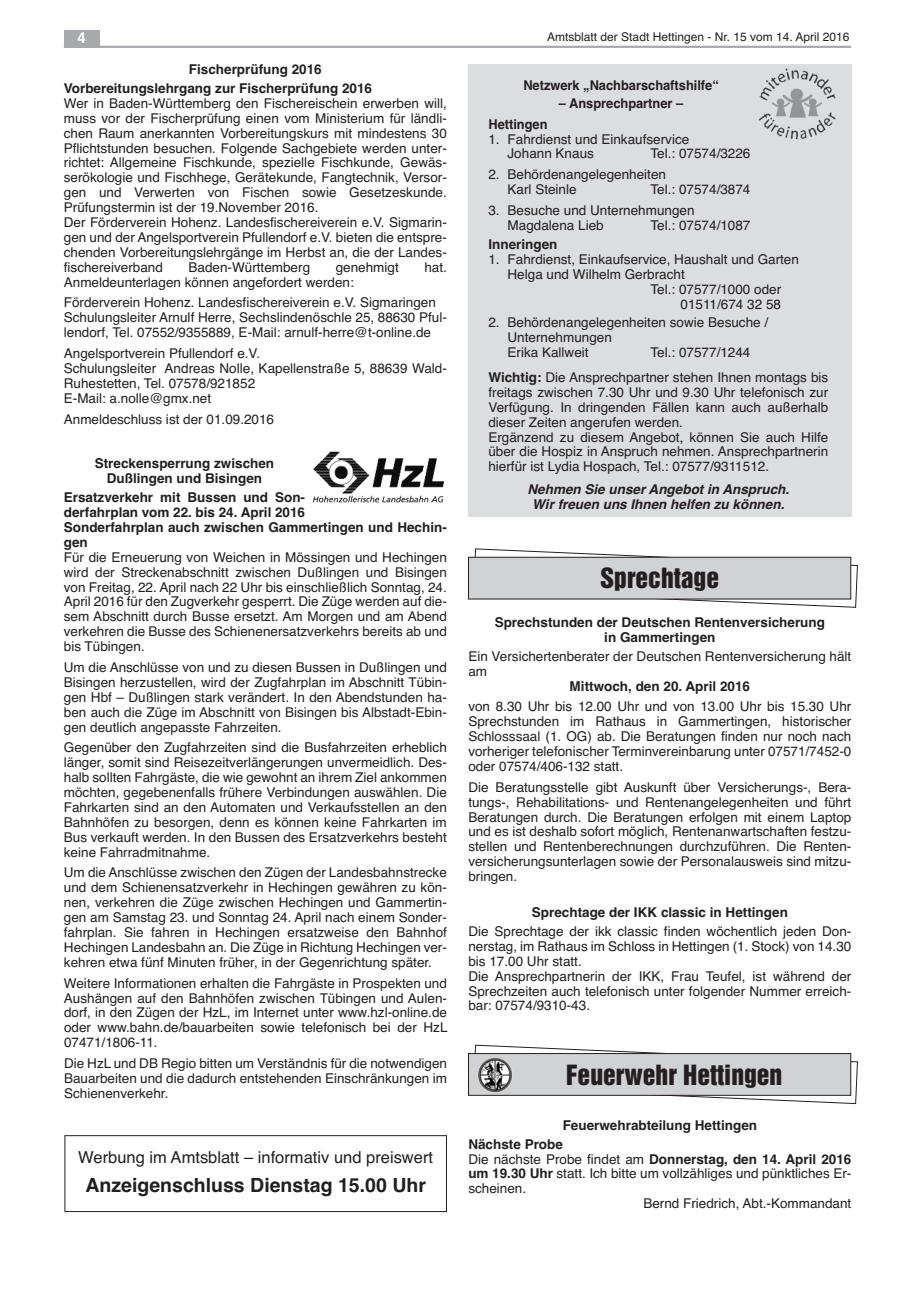
<style>
.page{position:relative;width:915px;height:1297px;background:#fff}
.page>*{position:absolute;margin:0;border:0;box-sizing:border-box;transform-origin:0 0}
.t1{font:25.5px "Helvetica Inserat";color:#231f20}
.t2{font:700 19.5px "Helvetica";color:#231f20}
.t3{font:16.5px "Helvetica";color:#231f20}
.t4{font:700 15px "Helvetica";color:#fff}
.t5{font:13.5px/14.9px "Helvetica";color:#231f20}
.t6{font:700 13.5px/14.9px "Helvetica";color:#231f20}
.t7{font:italic 700 13.5px/14.9px "Helvetica";color:#231f20;text-align:center}
.t8{font:700 13.5px "Helvetica";color:#231f20;scale:.95 1}
.t9{font:12px "Helvetica";color:#231f20}
.s1{font-weight:700}
.s2{font-weight:400}
</style>
<div class="page">
<img style="left:312px;top:452px;width:131px;height:51px">
<svg style="left:474px;top:1044px;width:383px;height:60px"></svg>
<div style="left:468px;top:1053px;width:382px;height:42px;background:#d1d2d4"></div>
<div style="left:468px;top:1053px;width:382px;height:43px;border:1px solid #231f20"></div>
<img style="left:477px;top:1057px;width:35px;height:36px;border-radius:50%">
<div style="left:468px;top:65px;width:382px;height:452px;background:#dcdddf"></div>
<img style="left:753px;top:64px;width:92px;height:76px">
<div style="left:64px;top:1135px;width:382px;height:77px;border:1px solid #231f20"></div>
<svg style="left:473px;top:548px;width:384px;height:60px"></svg>
<div style="left:468px;top:557px;width:382px;height:42px;background:#d1d2d4"></div>
<div style="left:468px;top:557px;width:382px;height:42px;border:1px solid #231f20"></div>
<hr style="left:64px;top:46px;width:786px;height:2px;background:#a8a9ad">
<div style="left:64px;top:30px;width:35px;height:17px;background:#a8a9ad"></div>
<p class="t4" style="left:77px;top:29px;width:10px">4</p>
<p class="t9" style="left:547px;top:30px;width:304px">Amtsblatt der Stadt Hettingen - Nr. 15 vom 14. April 2016</p>
<p class="t6" style="left:64px;top:60px;width:310px;line-height:19.2px;text-indent:125px">Fischerprüfung 2016<br>Vorbereitungslehrgang zur Fischerprüfung 2016</p>
<p class="t5" style="left:64px;top:96px;width:384px">Wer in Baden-Württemberg den Fischereischein erwerben will, muss vor der Fischerprüfung einen vom Ministerium für ländli&shy;chen Raum anerkannten Vorbereitungskurs mit mindestens 30<br>Pflichtstunden besuchen. Folgende Sachgebiete werden unter&shy;richtet: Allgemeine Fischkunde, spezielle Fischkunde, Gewäs&shy;serökologie und Fischhege, Gerätekunde, Fangtechnik, Versor&shy;gen und Verwerten von Fischen sowie Gesetzeskunde.<br>Prüfungstermin ist der 19.November 2016.<br>Der Förderverein Hohenz. Landesfischereiverein e.V. Sigmarin&shy;gen und der Angelsportverein Pfullendorf e.V. bieten die entspre&shy;chenden Vorbereitungslehrgänge im Herbst an, die der Landes&shy;fischereiverband</p>
<p class="t5" style="left:188px;top:260px;width:123px">Baden-Württemberg</p>
<p class="t5" style="left:335px;top:260px;width:65px">genehmigt</p>
<p class="t5" style="left:424px;top:260px;width:24px">hat.</p>
<p class="t5" style="left:64px;top:271px;width:373px;line-height:20.9px">Anmeldeunterlagen können angefordert werden:<br>Förderverein Hohenz. Landesfischereiverein e.V. Sigmaringen</p>
<p class="t5" style="left:64px;top:310px;width:384px">Schulungsleiter Arnulf Herre, Sechslindenöschle 25, 88630 Pful&shy;lendorf, Tel. 07552/9355889, E-Mail: arnulf-herre@t-online.de</p>
<p class="t5" style="left:64px;top:346px;width:384px">Angelsportverein Pfullendorf e.V.<br>Schulungsleiter Andreas Nolle, Kapellenstraße 5, 88639 Wald-Ruhestetten, Tel. 07578/921852<br>E-Mail: a.nolle@gmx.net</p>
<p class="t5" style="left:64px;top:411px;width:212px">Anmeldeschluss ist der 01.09.2016</p>
<p class="t6" style="left:95px;top:456px;width:181px;text-align:center">Streckensperrung zwischen<br>Dußlingen und Bisingen</p>
<p class="t6" style="left:64px;top:490px;width:384px">Ersatzverkehr mit Bussen und Son-<br>derfahrplan vom 22. bis 24. April 2016<br>Sonderfahrplan auch zwischen Gammertingen und Hechin&shy;gen</p>
<p class="t5" style="left:64px;top:550px;width:384px;text-align:justify">Für die Erneuerung von Weichen in Mössingen und Hechingen wird der Streckenabschnitt zwischen Dußlingen und Bisingen von Freitag, 22. April nach 22 Uhr bis einschließlich Sonntag, 24.<br>April 2016 für den Zugverkehr gesperrt. Die Züge werden auf die&shy;sem Abschnitt durch Busse ersetzt. Am Morgen und am Abend verkehren die Busse des Schienenersatzverkehrs bereits ab und bis Tübingen.</p>
<p class="t5" style="left:64px;top:660px;width:384px;text-align:justify">Um die Anschlüsse von und zu diesen Bussen in Dußlingen und Bisingen herzustellen, wird der Zugfahrplan im Abschnitt Tübin&shy;gen Hbf – Dußlingen stark verändert. In den Abendstunden ha&shy;ben auch die Züge im Abschnitt von Bisingen bis Albstadt-Ebin&shy;gen deutlich angepasste Fahrzeiten.</p>
<p class="t5" style="left:64px;top:740px;width:384px;text-align:justify">Gegenüber den Zugfahrzeiten sind die Busfahrzeiten erheblich länger, somit sind Reisezeitverlängerungen unvermeidlich. Des&shy;halb sollten Fahrgäste, die wie gewohnt an ihrem Ziel ankommen möchten, gegebenenfalls frühere Verbindungen auswählen. Die Fahrkarten sind an den Automaten und Verkaufsstellen an den Bahnhöfen zu besorgen, denn es können keine Fahrkarten im Bus verkauft werden. In den Bussen des Ersatzverkehrs besteht keine Fahrradmitnahme.</p>
<p class="t5" style="left:64px;top:865px;width:384px;text-align:justify">Um die Anschlüsse zwischen den Zügen der Landesbahnstrecke und dem Schienensatzverkehr in Hechingen gewähren zu kön&shy;nen, verkehren die Züge zwischen Hechingen und Gammertin&shy;gen am Samstag 23. und Sonntag 24. April nach einem Sonder&shy;fahrplan. Sie fahren in Hechingen ersatzweise den Bahnhof Hechingen Landesbahn an. Die Züge in Richtung Hechingen ver&shy;kehren etwa fünf Minuten früher, in der Gegenrichtung später.</p>
<p class="t5" style="left:64px;top:975px;width:385px;text-align:justify">Weitere Informationen erhalten die Fahrgäste in Prospekten und Aushängen auf den Bahnhöfen zwischen Tübingen und Aulen&shy;dorf, in den Zügen der HzL, im Internet unter www.hzl-online.de oder www.bahn.de/bauarbeiten sowie telefonisch bei der HzL 07471/1806-11.</p>
<p class="t5" style="left:64px;top:1056px;width:384px;text-align:justify">Die HzL und DB Regio bitten um Verständnis für die notwendigen Bauarbeiten und die dadurch entstehenden Einschränkungen im Schienenverkehr.</p>
<p class="t3" style="left:78px;top:1148px;width:356px">Werbung im Amtsblatt – informativ und preiswert</p>
<h2 class="t2" style="left:85px;top:1174px;width:342px">Anzeigenschluss Dienstag 15.00 Uhr</h2>
<p class="t8" style="left:523px;top:78px;width:207px">Netzwerk „Nachbarschaftshilfe“</p>
<p class="t8" style="left:558px;top:95px;width:132px">– Ansprechpartner –</p>
<p class="t8" style="left:488px;top:116px;width:64px">Hettingen</p>
<p class="t5" style="left:507px;top:132px;width:183px;text-indent:-19px">1. Fahrdienst und Einkaufservice<br>Johann Knaus</p>
<p class="t5" style="left:650px;top:146px;width:101px">Tel.: 07574/3226</p>
<p class="t5" style="left:507px;top:167px;width:160px;text-indent:-19px">2. Behördenangelegenheiten<br>Karl Steinle</p>
<p class="t5" style="left:650px;top:182px;width:101px">Tel.: 07574/3874</p>
<p class="t5" style="left:507px;top:203px;width:188px;text-indent:-19px">3. Besuche und Unternehmungen<br>Magdalena Lieb</p>
<p class="t5" style="left:650px;top:218px;width:101px">Tel.: 07574/1087</p>
<p class="t6" style="left:488px;top:237px;width:71px">Inneringen</p>
<p class="t5" style="left:488px;top:252px;width:312px">1. Fahrdienst, Einkaufservice, Haushalt und Garten</p>
<p class="t5" style="left:507px;top:267px;width:179px">Helga und Wilhelm Gerbracht</p>
<p class="t5" style="left:650px;top:282px;width:132px">Tel.: 07577/1000 oder</p>
<p class="t5" style="left:680px;top:297px;width:102px">01511/674 32 58</p>
<p class="t5" style="left:507px;top:315px;width:262px;text-indent:-19px">2. Behördenangelegenheiten sowie Besuche /<br>Unternehmungen<br>Erika Kallweit</p>
<p class="t5" style="left:488px;top:339px;width:341px;line-height:25.3px;text-indent:162px">Tel.: 07577/1244<br><span class="s1">Wichtig:</span> Die Ansprechpartner stehen Ihnen montags bis</p>
<p class="t5" style="left:488px;top:385px;width:341px">freitags zwischen 7.30 Uhr und 9.30 Uhr telefonisch zur Verfügung. In dringenden Fällen kann auch außerhalb dieser Zeiten angerufen werden.<br>Ergänzend zu diesem Angebot, können Sie auch Hilfe über die Hospiz in Anspruch nehmen. Ansprechpartnerin hierfür ist Lydia Hospach, Tel.: 07577/9311512.</p>
<p class="t7" style="left:527px;top:482px;width:263px">Nehmen Sie unser Angebot in Anspruch.<br>Wir freuen uns Ihnen helfen zu können.</p>
<h1 class="t1" style="left:600px;top:568px;width:120px">Sprechtage</h1>
<p class="t6" style="left:494px;top:615px;width:332px;text-align:center">Sprechstunden der Deutschen Rentenversicherung in Gammertingen</p>
<p class="t5" style="left:468px;top:649px;width:384px">Ein Versichertenberater der Deutschen Rentenversicherung hält am</p>
<p class="t6" style="left:569px;top:678px;width:182px">Mittwoch, den 20. April 2016</p>
<p class="t5" style="left:468px;top:699px;width:384px;text-align:justify">von 8.30 Uhr bis 12.00 Uhr und von 13.00 Uhr bis 15.30 Uhr Sprechstunden im Rathaus in Gammertingen, historischer Schlosssaal (1. OG) ab. Die Beratungen finden nur noch nach vorheriger telefonischer Terminvereinbarung unter 07571/7452-0 oder 07574/406-132 statt.</p>
<p class="t5" style="left:468px;top:780px;width:384px;text-align:justify">Die Beratungsstelle gibt Auskunft über Versicherungs-, Bera&shy;tungs-, Rehabilitations- und Rentenangelegenheiten und führt Beratungen durch. Die Beratungen erfolgen mit einem Laptop und es ist deshalb sofort möglich, Rentenanwartschaften festzu&shy;stellen und Rentenberechnungen durchzuführen. Die Renten&shy;versicherungsunterlagen sowie der Personalausweis sind mitzu&shy;bringen.</p>
<p class="t6" style="left:531px;top:905px;width:257px">Sprechtage der IKK classic in Hettingen</p>
<p class="t5" style="left:468px;top:924px;width:384px">Die Sprechtage der ikk classic finden wöchentlich jeden Don&shy;nerstag, im Rathaus im Schloss in Hettingen (1. Stock) von 14.30 bis 17.00 Uhr statt.<br>Die Ansprechpartnerin der IKK, Frau Teufel, ist während der Sprechzeiten auch telefonisch unter folgender Nummer erreich&shy;bar: 07574/9310-43.</p>
<h1 class="t1" style="left:566px;top:1064px;width:217px">Feuerwehr Hettingen</h1>
<p class="t6" style="left:468px;top:1115px;width:290px;line-height:19.2px;text-indent:94px">Feuerwehrabteilung Hettingen<br>Nächste Probe</p>
<p class="t6" style="left:468px;top:1151px;width:384px"><span class="s2">Die nächste Probe findet am</span> Donnerstag, den 14. April 2016</p>
<p class="t5" style="left:468px;top:1166px;width:384px"><span class="s1">um 19.30 Uhr</span> statt. Ich bitte um vollzähliges und pünktliches Er-</p>
<p class="t5" style="left:468px;top:1181px;width:59px">scheinen.</p>
<p class="t5" style="left:643px;top:1196px;width:209px">Bernd Friedrich, Abt.-Kommandant</p>
</div>
